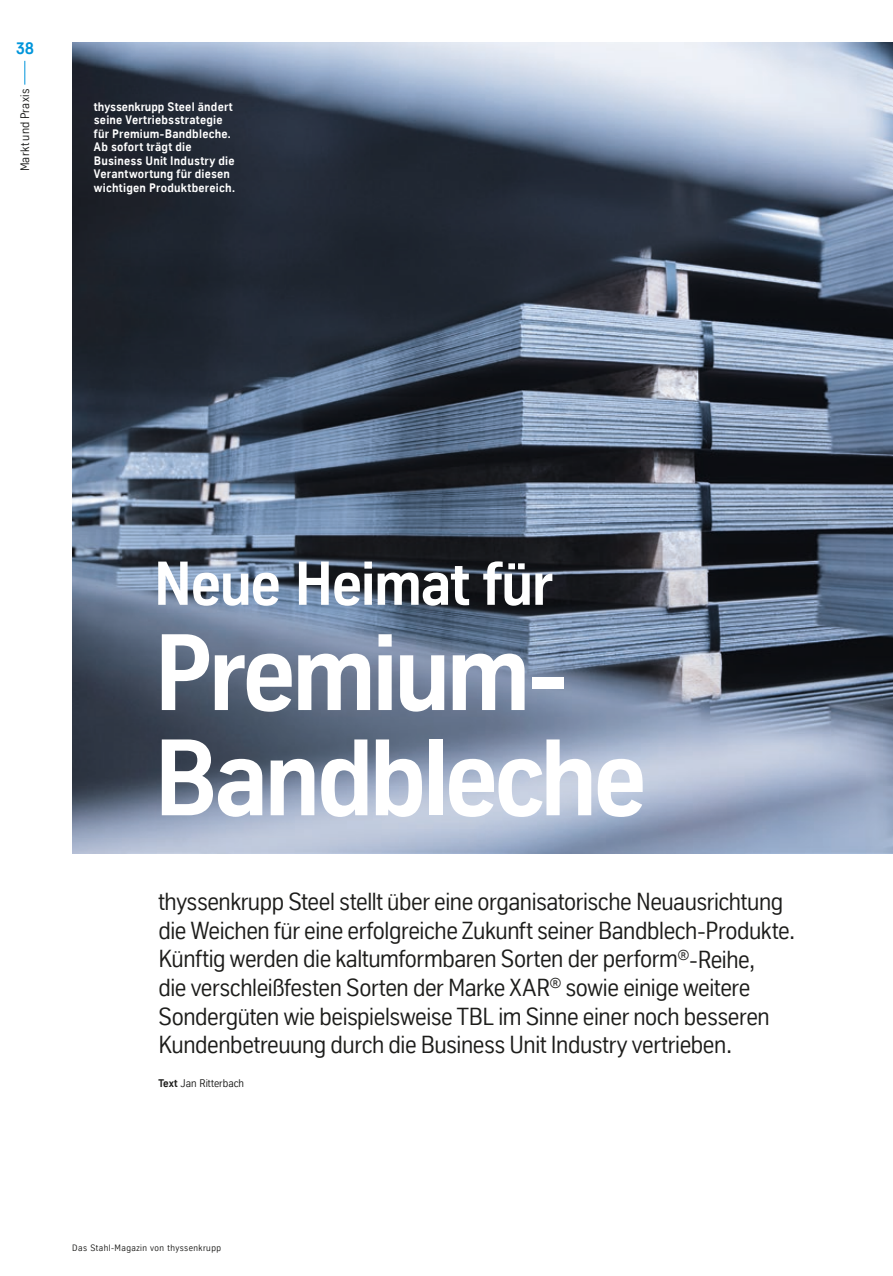
<style>
.page{position:relative;width:893px;height:1276px;background:#fff}
.page>*{position:absolute;margin:0;border:0;box-sizing:border-box;transform-origin:0 0}
.t1{font:700 105.15px/105.1px "TK Type";letter-spacing:-.04em;color:#fff}
.t2{font:700 60px "TK Type";letter-spacing:-.03em;color:#fff}
.t3{font:24px/28.5px "TK Type";letter-spacing:-.015em;color:#1d1d1b}
.t4{font:700 16.5px "TK Type";color:#0095db}
.t5{font:700 12px/13.5px "TK Type";letter-spacing:.02em;color:#fff}
.t6{font:12px "TK Type";letter-spacing:.02em;color:#1d1d1b}
.t7{font:10.8px "TK Type";letter-spacing:.005em;color:#1d1d1b}
.t8{font:9px "TK Type";letter-spacing:.05em;color:#1d1d1b}
.s1{font-weight:700}
</style>
<div class="page">
<svg style="left:25px;top:61px;width:1px;height:24px"></svg>
<img style="left:72px;top:43px;width:821px;height:810px">
<p class="t4" style="left:16px;top:39px;width:20px">38</p>
<p class="t6" style="left:18px;top:171px;width:84px;rotate:-90deg">Markt und Praxis</p>
<p class="t5" style="left:94px;top:100px;width:143px">thyssenkrupp Steel ändert seine Vertriebsstrategie für Premium-Bandbleche.<br>Ab sofort trägt die<br>Business Unit Industry die<br>Verantwortung für diesen wichtigen Produktbereich.</p>
<h2 class="t2" style="left:153px;top:550px;width:401px">Neue Heimat für</h2>
<h1 class="t1" style="left:153px;top:621px;width:495px">Premium-<br>Bandbleche</h1>
<p class="t3" style="left:158px;top:888px;width:639px">thyssenkrupp Steel stellt über eine organisatorische Neuausrichtung die Weichen für eine erfolgreiche Zukunft seiner Bandblech-Produkte.<br>Künftig werden die kaltumformbaren Sorten der perform<sup>®</sup>-Reihe,<br>die verschleißfesten Sorten der Marke XAR<sup>®</sup> sowie einige weitere Sondergüten wie beispielsweise TBL im Sinne einer noch besseren Kundenbetreuung durch die Business Unit Industry vertrieben.</p>
<p class="t7" style="left:158px;top:1076px;width:87px"><span class="s1">Text</span> Jan Ritterbach</p>
<p class="t8" style="left:72px;top:1242px;width:150px">Das Stahl-Magazin von thyssenkrupp</p>
</div>
